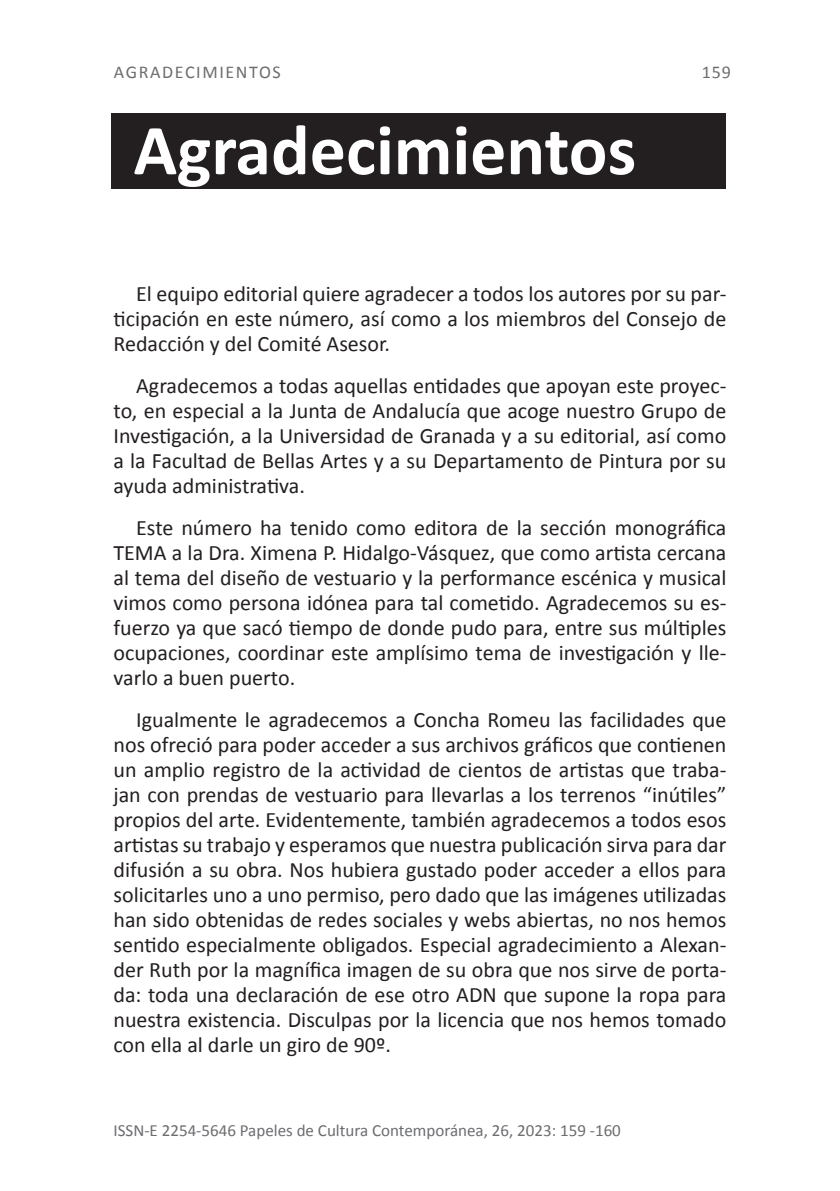
<style>
.page{position:relative;width:840px;height:1191px;background:#fff}
.page>*{position:absolute;margin:0;border:0;box-sizing:border-box;transform-origin:0 0}
.TITULO{font:700 72px "Calibri";color:#fff}
.texto{font:22px/25px "Calibri";color:#231f20;text-align:justify}
.t1{font:18px "Calibri";letter-spacing:.09em;color:#6c6d70}
.t2{font:17px "Calibri";color:#6c6d70}
</style>
<div class="page">
<div style="left:111px;top:113px;width:615px;height:76px;background:#231f20"></div>
<p class="t1" style="left:114px;top:59px;width:168px">AGRADECIMIENTOS</p>
<p class="t1" style="left:701px;top:59px;width:31px">159</p>
<p class="TITULO" style="left:133px;top:99px;width:504px">Agradecimientos</p>
<p class="texto" style="left:113px;top:280px;width:614px;text-indent:23px">El equipo editorial quiere agradecer a todos los autores por su par&shy;ticipación en este número, así como a los miembros del Consejo de Redacción y del Comité Asesor.</p>
<p class="texto" style="left:113px;top:372px;width:614px;text-indent:23px">Agradecemos a todas aquellas entidades que apoyan este proyec&shy;to, en especial a la Junta de Andalucía que acoge nuestro Grupo de Investigación, a la Universidad de Granada y a su editorial, así como a la Facultad de Bellas Artes y a su Departamento de Pintura por su ayuda administrativa.</p>
<p class="texto" style="left:113px;top:514px;width:614px;text-indent:23px">Este número ha tenido como editora de la sección monográfica TEMA a la Dra. Ximena P. Hidalgo-Vásquez, que como artista cercana al tema del diseño de vestuario y la performance escénica y musical vimos como persona idónea para tal cometido. Agradecemos su es&shy;fuerzo ya que sacó tiempo de donde pudo para, entre sus múltiples ocupaciones, coordinar este amplísimo tema de investigación y lle&shy;varlo a buen puerto.</p>
<p class="texto" style="left:113px;top:706px;width:614px;text-indent:23px">Igualmente le agradecemos a Concha Romeu las facilidades que nos ofreció para poder acceder a sus archivos gráficos que contienen un amplio registro de la actividad de cientos de artistas que traba&shy;jan con prendas de vestuario para llevarlas a los terrenos “inútiles” propios del arte. Evidentemente, también agradecemos a todos esos artistas su trabajo y esperamos que nuestra publicación sirva para dar difusión a su obra. Nos hubiera gustado poder acceder a ellos para solicitarles uno a uno permiso, pero dado que las imágenes utilizadas han sido obtenidas de redes sociales y webs abiertas, no nos hemos sentido especialmente obligados. Especial agradecimiento a Alexan&shy;der Ruth por la magnífica imagen de su obra que nos sirve de porta&shy;da: toda una declaración de ese otro ADN que supone la ropa para nuestra existencia. Disculpas por la licencia que nos hemos tomado con ella al darle un giro de 90º.</p>
<p class="t2" style="left:113px;top:1118px;width:508px">ISSN-E 2254-5646 Papeles de Cultura Contemporánea, 26, 2023: 159 -160</p>
</div>
